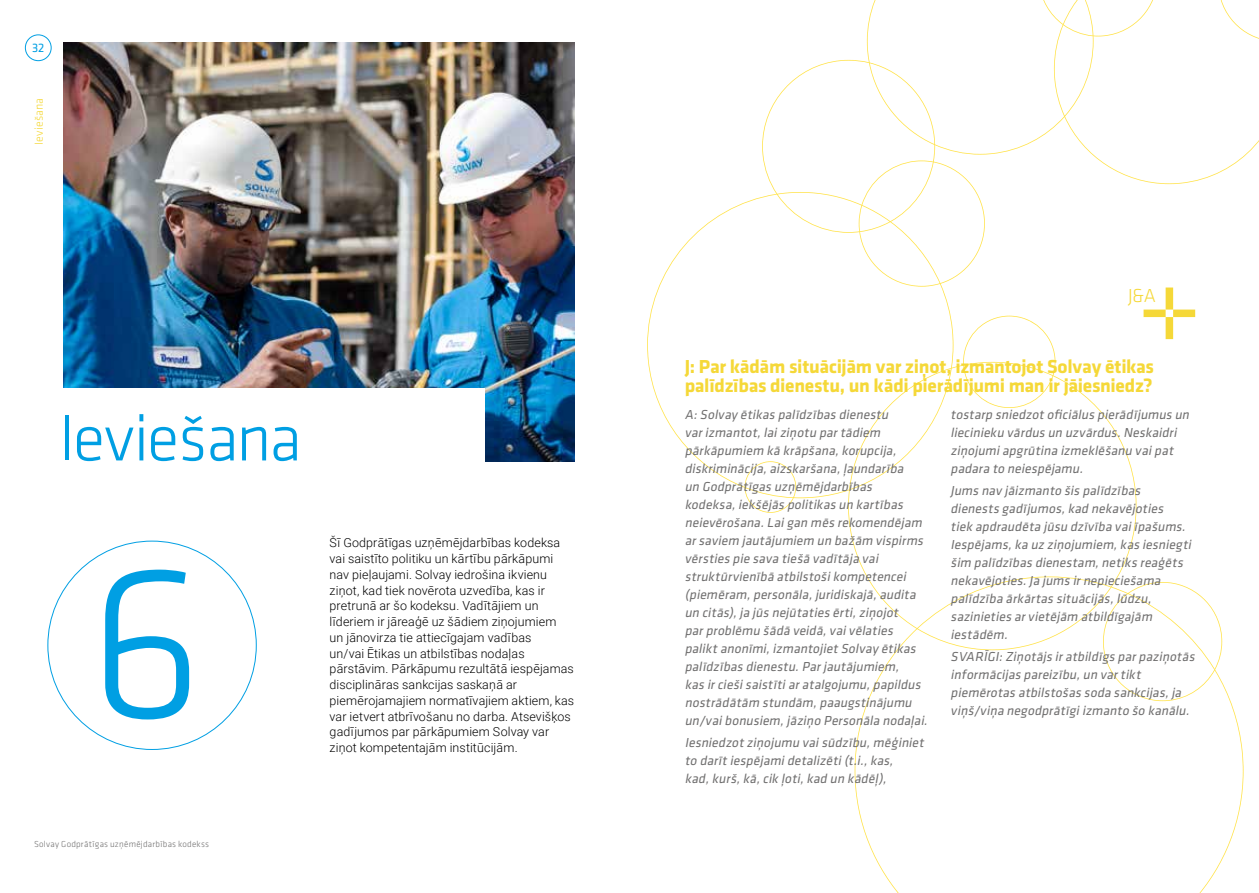
<style>
.page{position:relative;width:1259px;height:893px;background:#fff}
.page>*{position:absolute;margin:0;border:0;box-sizing:border-box;transform-origin:0 0}
.t1{font:300 225px "Klavika";color:#009fe3}
.t2{font:300 67.5px "Klavika";letter-spacing:-.025em;color:#009fe3}
.t3{font:700 19.5px/19.5px "Klavika";letter-spacing:-.015em;color:#f5d838}
.t4{font:300 19.5px "Klavika";color:#f5d838}
.t5{font:italic 13.5px/18px "Klavika";color:#706f6f}
.t6{font:12.75px "Klavika";color:#009fe3}
.t7{font:300 12.45px/15.8px "Roboto";letter-spacing:.01em;color:#000}
.t8{font:300 12px "Klavika";letter-spacing:.015em;color:#f5d838}
.t9{font:300 9px "Klavika";letter-spacing:.025em;color:#706f6f}
</style>
<div class="page">
<div style="left:1165px;top:317px;width:8px;height:22px;background:#f5d838"></div>
<div style="left:1173px;top:310px;width:22px;height:7px;background:#f5d838"></div>
<div style="left:1143px;top:310px;width:22px;height:7px;background:#f5d838"></div>
<div style="left:1165px;top:287px;width:8px;height:23px;background:#f5d838"></div>
<div style="left:25px;top:35px;width:26px;height:26px;border:1px solid #009fe3;border-radius:50%"></div>
<img style="left:64px;top:43px;width:510px;height:418px">
<div style="left:58px;top:389px;width:427px;height:115px;background:#fff"></div>
<p class="t6" style="left:32px;top:41px;width:14px">32</p>
<p class="t8" style="left:32px;top:145px;width:49px;rotate:-90deg">Ieviešana</p>
<h2 class="t2" style="left:58px;top:401px;width:245px">Ieviešana</h2>
<h1 class="t1" style="left:87px;top:520px;width:118px">6</h1>
<p class="t7" style="left:330px;top:534px;width:246px">Šī Godprātīgas uzņēmējdarbības kodeksa vai saistīto politiku un kārtību pārkāpumi nav pieļaujami. Solvay iedrošina ikvienu ziņot, kad tiek novērota uzvedība, kas ir pretrunā ar šo kodeksu. Vadītājiem un līderiem ir jāreaģē uz šādiem ziņojumiem<br>un jānovirza tie attiecīgajam vadības<br>un/vai Ētikas un atbilstības nodaļas pārstāvim. Pārkāpumu rezultātā iespējamas disciplināras sankcijas saskaņā ar piemērojamajiem normatīvajiem aktiem, kas var ietvert atbrīvošanu no darba. Atsevišķos gadījumos par pārkāpumiem Solvay var ziņot kompetentajām institūcijām.</p>
<p class="t9" style="left:34px;top:839px;width:177px">Solvay Godprātīgas uzņēmējdarbības kodekss</p>
<h3 class="t4" style="left:1128px;top:285px;width:29px">J&amp;A</h3>
<h3 class="t3" style="left:685px;top:357px;width:471px">J: Par kādām situācijām var ziņot, izmantojot Solvay ētikas palīdzības dienestu, un kādi pierādījumi man ir jāiesniedz?</h3>
<p class="t5" style="left:685px;top:406px;width:247px">A:Solvay ētikas palīdzības dienestu varizmantot,laiziņotu partādiem pārkāpumiem kā krāpšana,korupcija, diskriminācija,aizskaršana,ļaundarība<br>un Godprātīgas uzņēmējdarbības kodeksa,iekšējās politikas un kartības neievērošana.Laigan mēs rekomendējam arsaviem jautājumiem un bažām vispirms vērsties pie sava tiešā vadītāja vai struktūrvienībā atbilstošikompetencei (piemēram,personāla,juridiskajā,audita un citās),ja jūs nejūtaties ērti,ziņojot parproblēmu šādā veidā,vaivēlaties palikt anonīmi,izmantojiet Solvay ētikas palīdzības dienestu.Parjautājumiem,<br>kas irciešisaistītiaratalgojumu,papildus nostrādātām stundām,paaugstinājumu un/vaibonusiem,jāziņo Personāla nodaļai.</p>
<p class="t5" style="left:685px;top:734px;width:243px">Iesniedzot ziņojumu vaisūdzību,mēģiniet to darīt iespējamidetalizēti(t.i.,kas, kad,kurš,kā,cik ļoti,kad un kādēļ),</p>
<p class="t5" style="left:950px;top:406px;width:243px">tostarp sniedzot oficiālus pierādījumus un liecinieku vārdus un uzvārdus.Neskaidri ziņojumiapgrūtina izmeklēšanu vaipat padara to neiespējamu.</p>
<p class="t5" style="left:950px;top:482px;width:245px">Jums nav jāizmanto šis palīdzības dienests gadījumos,kad nekavējoties<br>tiek apdraudēta jūsu dzīvība vaiīpašums.<br>Iespējams,ka uz ziņojumiem,kas iesniegti šim palīdzības dienestam,netiks reaģēts nekavējoties.Ja jums irnepieciešama palīdzība ārkārtas situācijās,lūdzu, sazinieties arvietējām atbildīgajām iestādēm.</p>
<p class="t5" style="left:950px;top:648px;width:248px">SVARĪGI:Ziņotājs iratbildīgs parpaziņotās informācijas pareizību,un vartikt piemērotas atbilstošas soda sankcijas,ja viņš/viņa negodprātīgiizmanto šo kanālu.</p>
</div>
